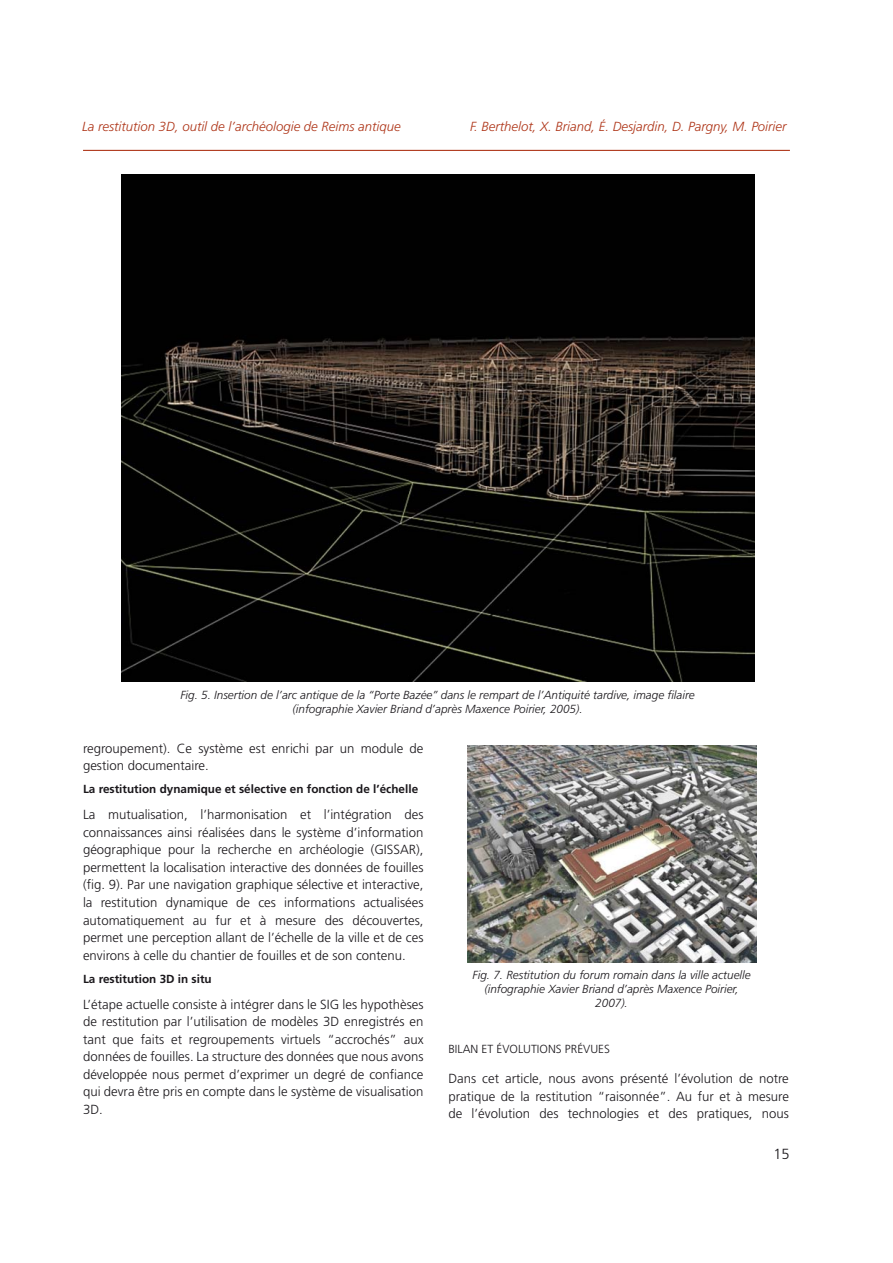
<style>
.page{position:relative;width:893px;height:1263px;background:#fff}
.page>*{position:absolute;margin:0;border:0;box-sizing:border-box;transform-origin:0 0}
.t1{font:300 14.7px "Frutiger";color:#1a171b}
.t2{font:300 13.2px/17.5px "Frutiger";color:#1a171b;text-align:justify}
.t3{font:italic 300 13.2px "Frutiger";color:#ae3417}
.t4{font:italic 300 11.7px/14.1px "Frutiger";color:#1a171b;text-align:center}
.t5{font:700 11.7px "Frutiger";color:#1a171b}
.t6{font:300 11.7px "Frutiger";color:#1a171b}
</style>
<div class="page">
<hr style="left:83px;top:150px;width:707px;height:1px;background:#ae3417">
<img style="left:121px;top:175px;width:633px;height:507px">
<img style="left:467px;top:746px;width:289px;height:217px">
<p class="t3" style="left:82px;top:121px;width:320px">La restitution 3D, outil de l’archéologie de Reims antique</p>
<p class="t3" style="left:470px;top:121px;width:318px">F. Berthelot, X. Briand, É. Desjardin, D. Pargny, M. Poirier</p>
<p class="t4" style="left:180px;top:689px;width:516px">Fig. 5. Insertion de l’arc antique de la “Porte Bazée” dans le rempart de l’Antiquité tardive, image filaire (infographie Xavier Briand d’après Maxence Poirier, 2005).</p>
<p class="t2" style="left:83px;top:740px;width:342px">regroupement). Ce système est enrichi par un module de gestion documentaire.</p>
<p class="t5" style="left:83px;top:785px;width:337px">La restitution dynamique et sélective en fonction de l’échelle</p>
<p class="t2" style="left:83px;top:807px;width:342px">La mutualisation, l’harmonisation et l’intégration des connaissances ainsi réalisées dans le système d’information géographique pour la recherche en archéologie (GISSAR), permettent la localisation interactive des données de fouilles (fig. 9). Par une navigation graphique sélective et interactive, la restitution dynamique de ces informations actualisées automatiquement au fur et à mesure des découvertes, permet une perception allant de l’échelle de la ville et de ces environs à celle du chantier de fouilles et de son contenu.</p>
<p class="t5" style="left:83px;top:974px;width:130px">La restitution 3D in situ</p>
<p class="t2" style="left:83px;top:996px;width:342px">L’étape actuelle consiste à intégrer dans le SIG les hypothèses de restitution par l’utilisation de modèles 3D enregistrés en tant que faits et regroupements virtuels “accrochés” aux données de fouilles. La structure des données que nous avons développée nous permet d’exprimer un degré de confiance qui devra être pris en compte dans le système de visualisation 3D.</p>
<p class="t4" style="left:473px;top:968px;width:279px">Fig. 7. Restitution du forum romain dans la ville actuelle (infographie Xavier Briand d’après Maxence Poirier,<br>2007).</p>
<p class="t6" style="left:448px;top:1045px;width:163px">BILAN ET ÉVOLUTIONS PRÉVUES</p>
<p class="t2" style="left:448px;top:1071px;width:342px">Dans cet article, nous avons présenté l’évolution de notre pratique de la restitution “raisonnée”. Au fur et à mesure de l’évolution des technologies et des pratiques, nous</p>
<p class="t1" style="left:773px;top:1148px;width:18px">15</p>
</div>
